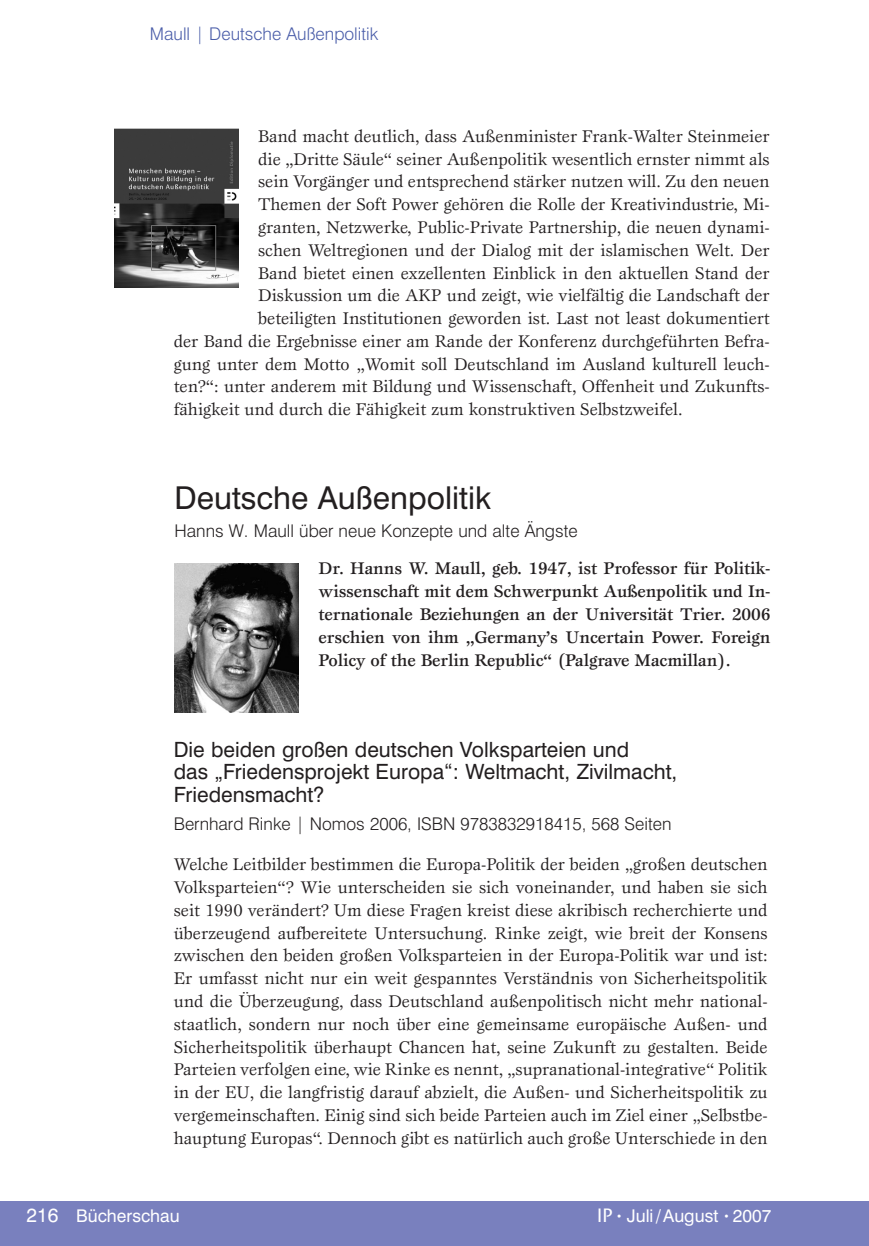
<style>
.page{position:relative;width:869px;height:1246px;background:#fff}
.page>*{position:absolute;margin:0;border:0;box-sizing:border-box;transform-origin:0 0}
.t1{font:31.5px "Swiss 721 BT";color:#231f20}
.t2{font:21px/22.8px "Swiss 721 BT";color:#231f20}
.t3{font:17.5px/22.8px "Esprit";color:#231f20;text-align:justify}
.t4{font:500 17.5px/22.8px "Esprit";letter-spacing:-.01em;color:#231f20;text-align:justify}
.t5{font:300 17.5px "Swiss 721 BT";color:#231f20}
.t6{font:17.5px "Swiss 721 BT";color:#fff}
.t7{font:300 17.5px "Swiss 721 BT";color:#4a5da9}
.s1{font-size:19.25px}
.s2{font-family:"ITC Stone Sans";font-weight:500;font-size:19.25px}
.s3{font-size:10.5px}
</style>
<div class="page">
<div style="left:0;top:1200px;width:868px;height:45px;background:#7980be"></div>
<hr style="left:868px;top:1200px;width:1px;height:45px;background:#7980be">
<img style="left:114px;top:128px;width:124px;height:160px">
<img style="left:174px;top:563px;width:124px;height:149px">
<p class="t7" style="left:150px;top:23px;width:230px">Maull | Deutsche Außenpolitik</p>
<p class="t3" style="left:258px;top:124px;width:512px">Band macht deutlich, dass Außenminister Frank-Walter Steinmeier</p>
<p class="t3" style="left:258px;top:147px;width:512px">die „Dritte Säule“ seiner Außenpolitik wesentlich ernster nimmt als</p>
<p class="t3" style="left:258px;top:170px;width:512px">sein Vorgänger und entsprechend stärker nutzen will. Zu den neuen</p>
<p class="t3" style="left:258px;top:193px;width:512px">Themen der Soft Power gehören die Rolle der Kreativindustrie, Mi-</p>
<p class="t3" style="left:258px;top:215px;width:512px">granten, Netzwerke, Public-Private Partnership, die neuen dynami-</p>
<p class="t3" style="left:258px;top:238px;width:512px">schen Weltregionen und der Dialog mit der islamischen Welt. Der</p>
<p class="t3" style="left:258px;top:261px;width:512px">Band bietet einen exzellenten Einblick in den aktuellen Stand der</p>
<p class="t3" style="left:258px;top:284px;width:512px">Diskussion um die AKP und zeigt, wie vielfältig die Landschaft der</p>
<p class="t3" style="left:258px;top:306px;width:512px">beteiligten Institutionen geworden ist. Last not least dokumentiert</p>
<p class="t3" style="left:174px;top:329px;width:597px">der Band die Ergebnisse einer am Rande der Konferenz durchgeführten Befra-</p>
<p class="t3" style="left:174px;top:352px;width:597px">gung unter dem Motto „Womit soll Deutschland im Ausland kulturell leuch-</p>
<p class="t3" style="left:174px;top:375px;width:597px">ten?“: unter anderem mit Bildung und Wissenschaft, Offenheit und Zukunfts-</p>
<p class="t3" style="left:174px;top:397px;width:510px">fähigkeit und durch die Fähigkeit zum konstruktiven Selbstzweifel.</p>
<h1 class="t1" style="left:174px;top:478px;width:318px">Deutsche Außenpolitik</h1>
<p class="t5" style="left:174px;top:519px;width:404px">Hanns W. Maull über neue Konzepte und alte Ängste</p>
<p class="t4" style="left:318px;top:557px;width:453px">Dr. Hanns W. Maull, geb. 1947, ist Professor für Politik&shy;wissenschaft mit dem Schwerpunkt Außenpolitik und In&shy;ternationale Beziehungen an der Universität Trier. 2006 erschien von ihm „Germany’s Uncertain Power. Foreign Policy of the Berlin Republic“ (Palgrave Macmillan).</p>
<p class="t2" style="left:174px;top:737px;width:505px">Die beiden großen deutschen Volksparteien und<br>das „Friedensprojekt Europa“: Weltmacht, Zivilmacht,<br>Friedensmacht?</p>
<p class="t5" style="left:174px;top:812px;width:499px">Bernhard Rinke | Nomos 2006, ISBN 9783832918415, 568 Seiten</p>
<p class="t3" style="left:174px;top:852px;width:595px">Welche Leitbilder bestimmen die Europa-Politik der beiden „großen deutschen Volksparteien“? Wie unterscheiden sie sich voneinander, und haben sie sich seit 1990 verändert? Um diese Fragen kreist diese akribisch recherchierte und überzeugend aufbereitete Untersuchung. Rinke zeigt, wie breit der Konsens zwischen den beiden großen Volksparteien in der Europa-Politik war und ist:<br>Er umfasst nicht nur ein weit gespanntes Verständnis von Sicherheitspolitik und die Überzeugung, dass Deutschland außenpolitisch nicht mehr national&shy;staatlich, sondern nur noch über eine gemeinsame europäische Außen- und Sicherheitspolitik überhaupt Chancen hat, seine Zukunft zu gestalten. Beide Parteien verfolgen eine, wie Rinke es nennt, „supranational-integrative“ Politik in der EU, die langfristig darauf abzielt, die Außen- und Sicherheitspolitik zu vergemeinschaften. Einig sind sich beide Parteien auch im Ziel einer „Selbstbe&shy;hauptung Europas“. Dennoch gibt es natürlich auch große Unterschiede in den</p>
<p class="t6" style="left:27px;top:1204px;width:154px"><span class="s1">216</span> Bücherschau</p>
<p class="t6" style="left:597px;top:1204px;width:175px"><span class="s2">IP</span> <span class="s3">•</span> Juli / August <span class="s3">•</span> 2007</p>
</div>
